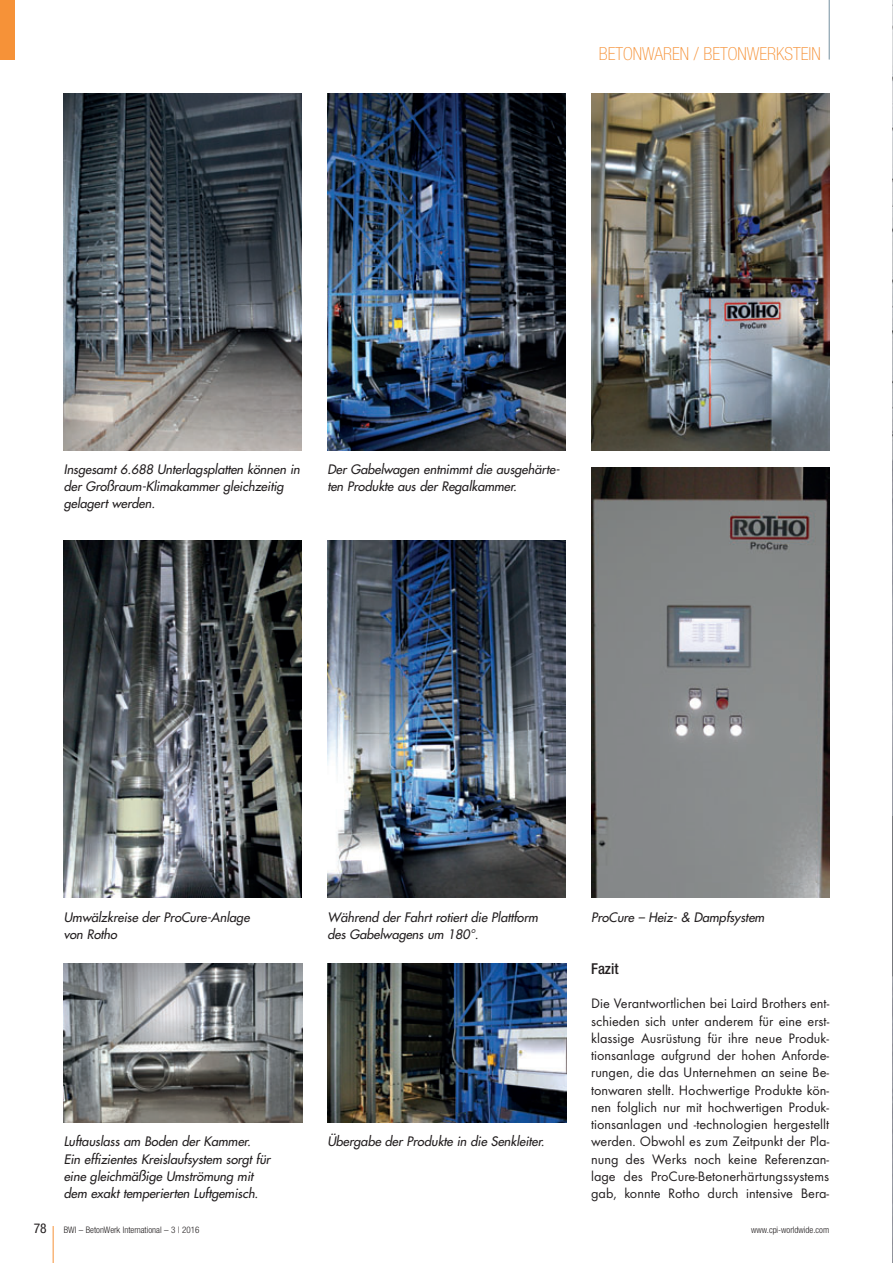
<style>
.page{position:relative;width:893px;height:1263px;background:#fff}
.page>*{position:absolute;margin:0;border:0;box-sizing:border-box;transform-origin:0 0}
.t1{font:100 condensed 18px "Helvetica Neue";color:#f69238}
.t2{font:500 condensed 15px "Helvetica Neue";color:#231f20}
.t3{font:14.25px/17.2px "Futura T";color:#231f20;text-align:justify}
.t4{font:condensed 13.5px "Helvetica Neue";color:#231f20}
.t5{font:italic 12.75px/17.2px "Futura";letter-spacing:-.005em;color:#231f20}
.t6{font:300 condensed 9px "Helvetica Neue";color:#231f20}
</style>
<div class="page">
<img style="left:892px;top:0;width:1px;height:1263px">
<svg style="left:892px;top:774px;width:1px;height:206px"></svg>
<hr style="left:53px;top:1226px;width:1px;height:37px;background:#f69238">
<hr style="left:829px;top:0;width:1px;height:60px;background:#73909f">
<div style="left:0;top:0;width:15px;height:60px;background:#f69238"></div>
<img style="left:64px;top:94px;width:238px;height:357px">
<img style="left:64px;top:541px;width:237px;height:356px">
<img style="left:64px;top:964px;width:238px;height:158px">
<img style="left:327px;top:964px;width:239px;height:158px">
<img style="left:327px;top:94px;width:239px;height:357px">
<img style="left:591px;top:94px;width:238px;height:357px">
<img style="left:591px;top:468px;width:238px;height:429px">
<img style="left:327px;top:541px;width:238px;height:356px">
<h1 class="t1" style="left:599px;top:47px;width:223px">BETONWAREN / BETONWERKSTEIN</h1>
<p class="t5" style="left:64px;top:461px;width:240px">Insgesamt 6.688 Unterlagsplatten können in der Großraum-Klimakammer gleichzeitig gelagert werden.</p>
<p class="t5" style="left:327px;top:461px;width:236px">Der Gabelwagen entnimmt die ausgehärte&shy;ten Produkte aus der Regalkammer.</p>
<p class="t5" style="left:64px;top:910px;width:190px">Umwälzkreise der ProCure-Anlage von Rotho</p>
<p class="t5" style="left:64px;top:1134px;width:210px">Luftauslass am Boden der Kammer.<br>Ein effizientes Kreislaufsystem sorgt für eine gleichmäßige Umströmung mit dem exakt temperierten Luftgemisch.</p>
<p class="t5" style="left:327px;top:910px;width:214px">Während der Fahrt rotiert die Plattform des Gabelwagens um 180°.</p>
<p class="t5" style="left:591px;top:910px;width:177px">ProCure – Heiz- &amp; Dampfsystem</p>
<p class="t2" style="left:591px;top:963px;width:29px">Fazit</p>
<p class="t3" style="left:591px;top:996px;width:240px">Die Verantwortlichen bei Laird Brothers ent&shy;schieden sich unter anderem für eine erst&shy;klassige Ausrüstung für ihre neue Produk - tions anlage aufgrund der hohen Anforde - rungen, die das Unternehmen an seine Be - ton waren stellt. Hochwertige Produkte kön&shy;nen folglich nur mit hochwertigen Pro duk - tionsanlagen und -technologien hergestellt werden. Obwohl es zum Zeitpunkt der Pla - nung des Werks noch keine Referenz an - lage des ProCure-Betonerhärtungs sys tems gab, konnte Rotho durch intensive Be ra -</p>
<p class="t5" style="left:327px;top:1134px;width:221px">Übergabe der Produkte in die Senkleiter.</p>
<p class="t4" style="left:34px;top:1223px;width:14px">78</p>
<p class="t6" style="left:64px;top:1226px;width:137px">BWI – BetonWerk International – 3 | 2016</p>
<p class="t6" style="left:751px;top:1226px;width:79px">www.cpi-worldwide.com</p>
</div>
